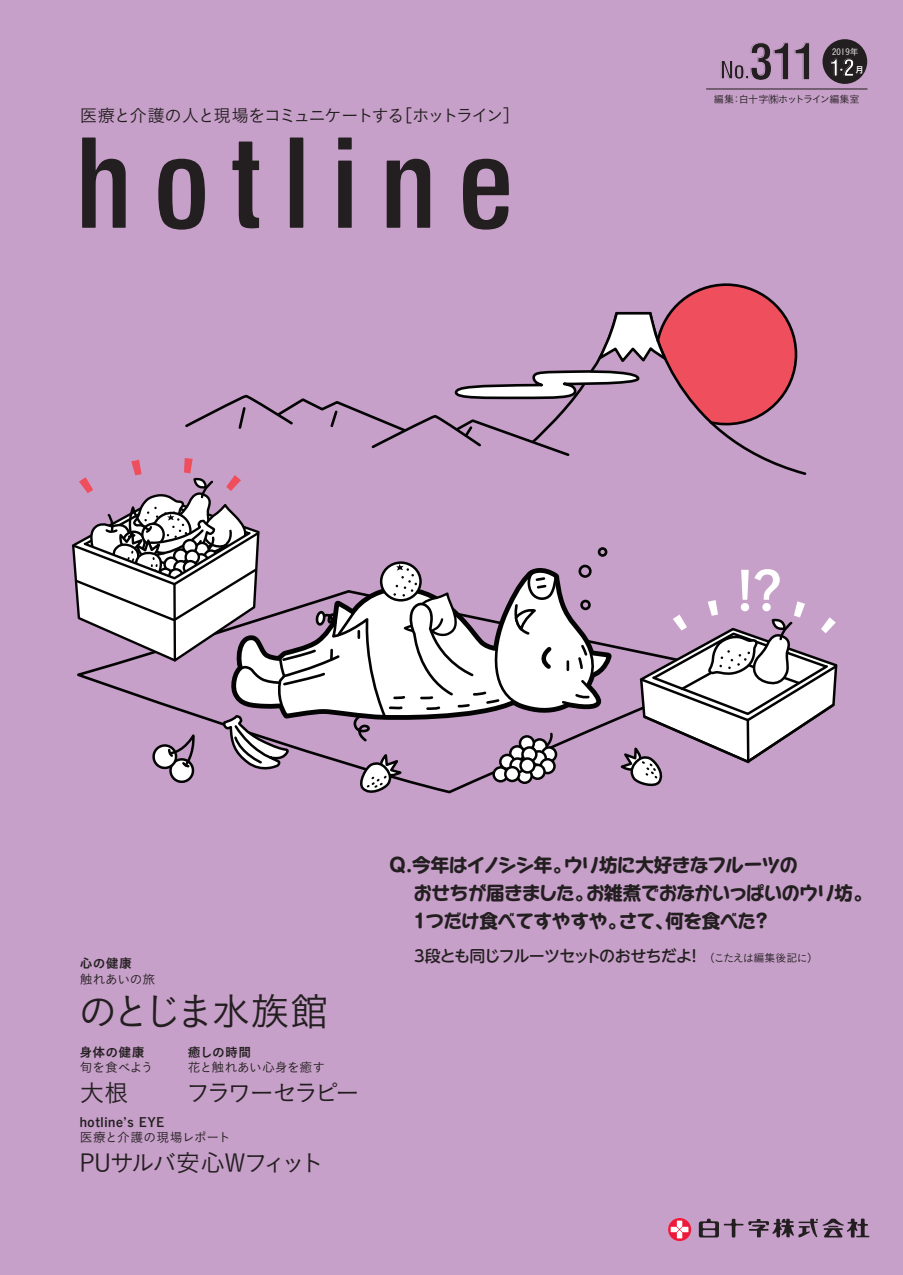
<style>
.page{position:relative;width:903px;height:1275px;background:#c7a0c9}
.page>*{position:absolute;margin:0;border:0;box-sizing:border-box;transform-origin:0 0}
.t1{font:700 condensed 48.82px "Swiss 721 BT";color:#231f20}
.t2{font:39.2px "Koburina Go Std N W3";letter-spacing:-.12em;color:#231f20}
.t3{font:24.5px "Koburina Go Std N W3";letter-spacing:-.08em;color:#231f20}
.t4{font:24.5px "Koburina Go Std N W3";letter-spacing:-.155em;color:#231f20}
.t5{font:24.5px "Koburina Go Std N W3";letter-spacing:-.11em;color:#231f20}
.t6{font:700 condensed 24.32px "Swiss 721 BT";color:#231f20}
.t7{font:700 condensed 22.75px "Swiss 721 BT";color:#fff}
.t8{font:700 18.55px "Capie N Std";letter-spacing:-.04em;color:#231f20}
.t9{font:700 18.55px "Capie N Std";letter-spacing:-.02em;color:#231f20}
.t10{font:17.5px "Koburina Go Std N W3";letter-spacing:-.105em;color:#231f20}
.t11{font:500 16.1px "UD Shin M Go Pro";letter-spacing:-.055em;color:#231f20}
.t12{font:12.78px "Koburina Go Std N W3";letter-spacing:-.03em;color:#231f20}
.t13{font:12.78px "Koburina Go Std N W6";letter-spacing:.05em;color:#231f20}
.t14{font:11.03px "Koburina Go Std N W3";letter-spacing:-.04em;color:#231f20}
.t15{font:10.15px "Koburina Go Std N W3";letter-spacing:-.055em;color:#231f20}
.t16{font:8.75px "Koburina Go Std N W3";color:#fff}
.t17{font:8.75px "Koburina Go Std N W6";color:#fff;scale:.95 1}
.t18{font:8.75px "Koburina Go Std N W6";color:#fff}
.s1{font-size:24.32px}
.s2{font-family:"UD Shin M Go Pro"}
</style>
<div class="page">
<svg style="left:668px;top:1218px;width:23px;height:23px"></svg>
<svg style="left:699px;top:1218px;width:170px;height:19px"></svg>
<svg style="left:82px;top:137px;width:44px;height:91px"></svg>
<svg style="left:158px;top:158px;width:47px;height:72px"></svg>
<svg style="left:232px;top:141px;width:28px;height:88px"></svg>
<div style="left:289px;top:136px;width:16px;height:93px;background:#231f20"></div>
<div style="left:287px;top:135px;width:19px;height:95px;border:2px solid #c7a0c9"></div>
<svg style="left:338px;top:137px;width:14px;height:91px"></svg>
<svg style="left:386px;top:158px;width:45px;height:70px"></svg>
<svg style="left:463px;top:158px;width:46px;height:72px"></svg>
<hr style="left:706px;top:89px;width:161px;height:1px;background:#231f20">
<div style="left:822px;top:39px;width:45px;height:45px;background:#231f20;border-radius:50%"></div>
<svg style="left:71px;top:283px;width:767px;height:511px"></svg>
<h1 class="t1" style="left:744px;top:33px;width:75px"><span class="s1">.</span>311</h1>
<h3 class="t6" style="left:720px;top:55px;width:27px">No</h3>
<p class="t16" style="left:832px;top:45px;width:28px">2019年</p>
<p class="t7" style="left:829px;top:54px;width:27px">12</p>
<p class="t17" style="left:855px;top:63px;width:10px">月</p>
<p class="t18" style="left:837px;top:63px;width:10px">・</p>
<p class="t10" style="left:395px;top:102px;width:127px">［ホットライン[</p>
<p class="t10" style="left:80px;top:102px;width:326px">医療と介護の人と現場をコミュニケートする</p>
<p class="t15" style="left:714px;top:91px;width:147px">編集白十字㈱ホットライン編集室</p>
<p class="t15" style="left:731px;top:91px;width:12px">：</p>
<p class="t8" style="left:389px;top:851px;width:184px">Q.<span class="s2">今年</span>はイノシシ<span class="s2">年</span>。</p>
<p class="t8" style="left:564px;top:851px;width:235px">ウリ<span class="s2">坊</span>に<span class="s2">大好</span>きなフルーツの</p>
<p class="t8" style="left:586px;top:879px;width:288px">お<span class="s2">雑煮</span>でおなかいっぱいのウリ<span class="s2">坊</span>。</p>
<p class="t8" style="left:389px;top:879px;width:206px">　おせちが<span class="s2">届</span>きました。</p>
<p class="t13" style="left:80px;top:954px;width:54px">心の健康</p>
<p class="t12" style="left:80px;top:970px;width:77px">触れあいの旅</p>
<h2 class="t2" style="left:78px;top:982px;width:252px">のとじま水族館</h2>
<p class="t13" style="left:79px;top:1042px;width:67px">身体の健康</p>
<p class="t12" style="left:80px;top:1058px;width:75px">旬を食べよう</p>
<h3 class="t5" style="left:80px;top:1074px;width:51px">大根</h3>
<p class="t13" style="left:80px;top:1112px;width:86px">hotlineʼs EYE</p>
<p class="t12" style="left:80px;top:1128px;width:152px">医療と介護の現場レポート</p>
<h3 class="t3" style="left:80px;top:1144px;width:246px">PUサルバ安心Wフィット</h3>
<p class="t13" style="left:188px;top:1042px;width:65px">癒しの時間</p>
<p class="t12" style="left:188px;top:1058px;width:139px">花と触れあい心身を癒す</p>
<h3 class="t4" style="left:186px;top:1074px;width:175px">フラワーセラピー</h3>
<p class="t9" style="left:389px;top:907px;width:239px">　 1つだけ<span class="s2">食</span>べてすやすや。</p>
<p class="t8" style="left:665px;top:907px;width:92px"><span class="s2">何</span>を<span class="s2">食</span>べた</p>
<p class="t8" style="left:752px;top:907px;width:20px">?</p>
<p class="t8" style="left:619px;top:907px;width:57px">さて、</p>
<p class="t11" style="left:414px;top:943px;width:279px">3段とも同じフルーツセットのおせちだよ</p>
<p class="t11" style="left:686px;top:943px;width:18px">!</p>
<p class="t14" style="left:704px;top:949px;width:116px">（こたえは編集後記に(</p>
</div>
